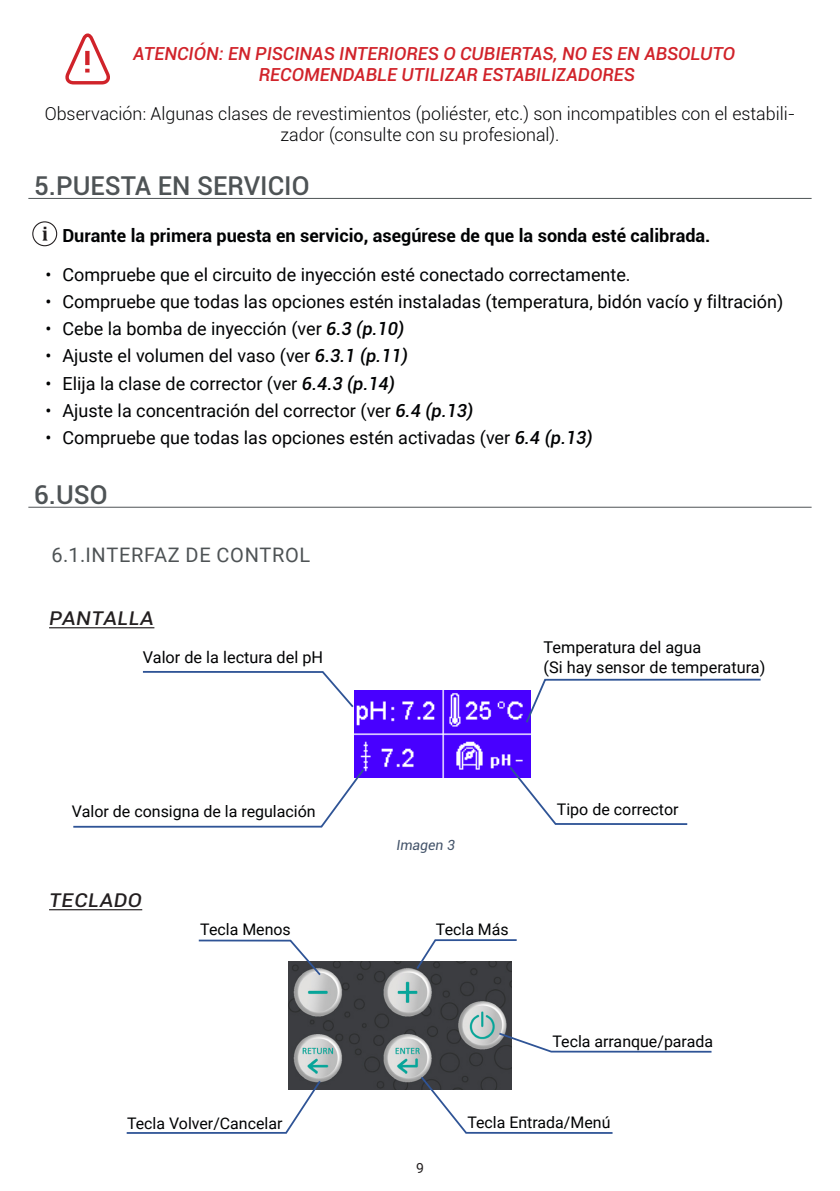
<style>
.page{position:relative;width:840px;height:1191px;background:#fff}
.page>*{position:absolute;margin:0;border:0;box-sizing:border-box;transform-origin:0 0}
.t1{font:500 26px "Roboto";color:#4e5355}
.titre_4{font:italic 24px "Roboto";color:#231f20}
.t2{font:20px "Roboto";letter-spacing:.035em;color:#4e5355}
.t3{font:18px "Roboto";color:#010203}
.attention{font:italic 500 18px/21.6px "Roboto";color:#d1232a}
.liste{font:700 18px "Roboto";color:#010203}
.note{font:300 17.8px/21.4px "Roboto";color:#010203;text-align:center}
.texte{font:16.2px/19.6px "Roboto";color:#010203}
.texte-2{font:16px "Roboto";color:#010203}
.t4{font:italic 14px "Roboto";color:#44546a}
.t5{font:14px "Roboto";color:#231f20}
.s1{font-weight:500;font-style:italic}
</style>
<div class="page">
<hr style="left:28px;top:198px;width:783px;height:1px;background:#4e5355">
<hr style="left:28px;top:507px;width:783px;height:1px;background:#4e5355">
<hr style="left:49px;top:627px;width:105px;height:1px;background:#231f20">
<hr style="left:49px;top:909px;width:93px;height:1px;background:#231f20">
<svg style="left:65px;top:34px;width:45px;height:51px"></svg>
<div style="left:32px;top:221px;width:25px;height:25px;border:1px solid #231f20;border-radius:50%"></div>
<svg style="left:42px;top:227px;width:5px;height:13px"></svg>
<img style="left:355px;top:690px;width:175px;height:87px">
<svg style="left:142px;top:671px;width:213px;height:38px"></svg>
<svg style="left:524px;top:678px;width:237px;height:46px"></svg>
<svg style="left:507px;top:764px;width:181px;height:61px"></svg>
<svg style="left:73px;top:767px;width:292px;height:61px"></svg>
<img style="left:289px;top:962px;width:222px;height:127px">
<svg style="left:198px;top:939px;width:124px;height:38px"></svg>
<svg style="left:414px;top:939px;width:103px;height:32px"></svg>
<svg style="left:419px;top:1074px;width:194px;height:60px"></svg>
<svg style="left:497px;top:1031px;width:215px;height:22px"></svg>
<svg style="left:126px;top:1078px;width:196px;height:56px"></svg>
<p class="attention" style="left:259px;top:42px;width:477px;text-indent:-126px">ATENCIÓN: EN PISCINAS INTERIORES O CUBIERTAS, NO ES EN ABSOLUTO<br>RECOMENDABLE UTILIZAR ESTABILIZADORES</p>
<p class="note" style="left:45px;top:102px;width:751px">Observación: Algunas clases de revestimientos (poliéster, etc.) son incompatibles con el estabili&shy;zador (consulte con su profesional).</p>
<p class="t1" style="left:34px;top:167px;width:277px">5.PUESTA EN SERVICIO</p>
<p class="liste" style="left:62px;top:223px;width:649px">Durante la primera puesta en servicio, asegúrese de que la sonda esté calibrada.</p>
<p class="t3" style="left:45px;top:262px;width:586px">• Compruebe que el circuito de inyección esté conectado correctamente.</p>
<p class="t3" style="left:45px;top:289px;width:739px">• Compruebe que todas las opciones estén instaladas (temperatura, bidón vacío y filtración)</p>
<p class="t3" style="left:45px;top:316px;width:360px">• Cebe la bomba de inyección (ver <span class="s1">6.3 (p.10)</span></p>
<p class="t3" style="left:45px;top:343px;width:364px">• Ajuste el volumen del vaso (ver <span class="s1">6.3.1 (p.11)</span></p>
<p class="t3" style="left:45px;top:371px;width:351px">• Elija la clase de corrector (ver <span class="s1">6.4.3 (p.14)</span></p>
<p class="t3" style="left:45px;top:398px;width:429px">• Ajuste la concentración del corrector (ver <span class="s1">6.4 (p.13)</span></p>
<p class="t3" style="left:45px;top:425px;width:548px">• Compruebe que todas las opciones estén activadas (ver <span class="s1">6.4 (p.13)</span></p>
<p class="t1" style="left:34px;top:476px;width:75px">6.USO</p>
<p class="t2" style="left:51px;top:541px;width:260px">6.1.INTERFAZ DE CONTROL</p>
<p class="titre_4" style="left:49px;top:599px;width:107px">Pantalla</p>
<p class="texte" style="left:143px;top:647px;width:182px">Valor de la lectura del pH</p>
<p class="texte" style="left:543px;top:637px;width:223px">Temperatura del agua<br>(Si hay sensor de temperatura)</p>
<p class="texte-2" style="left:72px;top:800px;width:245px">Valor de consigna de la regulación</p>
<p class="texte-2" style="left:556px;top:798px;width:123px">Tipo de corrector</p>
<p class="t4" style="left:396px;top:834px;width:60px">Imagen 3</p>
<p class="titre_4" style="left:49px;top:881px;width:95px">Teclado</p>
<p class="texte-2" style="left:200px;top:918px;width:92px">Tecla Menos</p>
<p class="texte-2" style="left:435px;top:918px;width:74px">Tecla Más</p>
<p class="texte-2" style="left:552px;top:1030px;width:162px">Tecla arranque/parada</p>
<p class="texte-2" style="left:127px;top:1112px;width:157px">Tecla Volver/Cancelar</p>
<p class="texte-2" style="left:467px;top:1111px;width:144px">Tecla Entrada/Menú</p>
<p class="t5" style="left:416px;top:1157px;width:9px">9</p>
</div>
